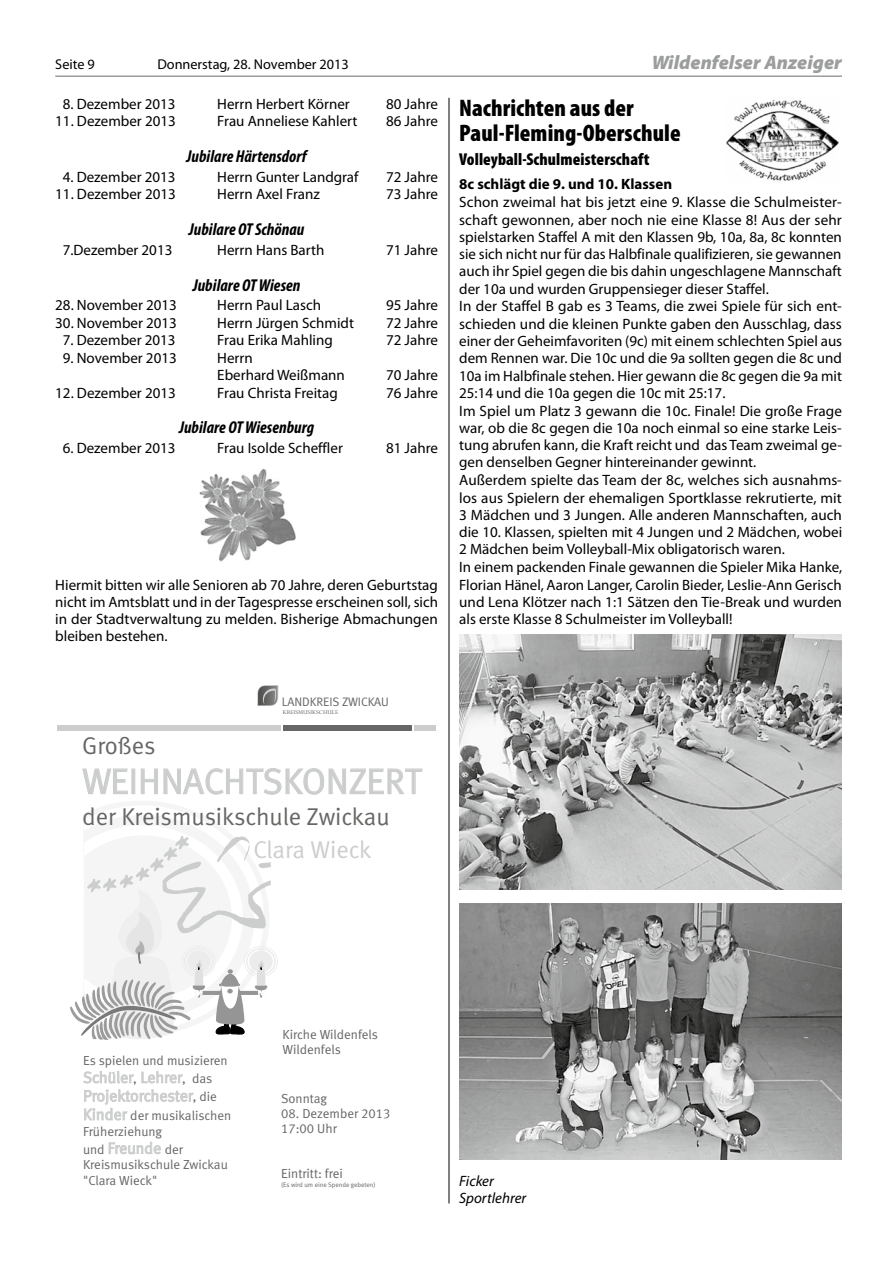
<style>
.page{position:relative;width:893px;height:1263px;background:#fff}
.page>*{position:absolute;margin:0;border:0;box-sizing:border-box;transform-origin:0 0}
.t1{font:36px "Meta Normal LF";color:#cccdcd}
.t2{font:24.3px "Meta Normal LF";letter-spacing:-.005em;color:#666665}
.t3{font:24.3px "Meta Normal LF";letter-spacing:-.01em;color:#cccdcd}
.t4{font:900 condensed 24px/25.5px "Myriad Pro";letter-spacing:.005em;color:#000}
.t5{font:italic 900 19.5px "Myriad Pro";color:#9c9d9d}
.t6{font:italic 700 condensed 17.25px "Myriad Pro";color:#000}
.t7{font:900 condensed 17.25px "Myriad Pro";letter-spacing:.005em;color:#000}
.t8{font:15px/17.4px "Myriad Pro";color:#000}
.t9{font:700 15px "Myriad Pro";color:#000}
.t10{font:italic 15px/18px "Myriad Pro";color:#000}
.t11{font:14.25px "Myriad Pro";color:#000}
.t12{font:13.05px/15.6px "Meta Normal LF";color:#666665}
.t13{font:12.3px "Meta Normal LF";letter-spacing:-.005em;color:#666665}
.t14{font:6.6px "Meta Normal LF";color:#666665}
.t15{font:6.6px "Perpetua";color:#666665}
</style>
<div class="page">
<hr style="left:55px;top:75px;width:787px;height:2px;background:#9c9d9d">
<img style="left:459px;top:634px;width:383px;height:255px">
<img style="left:459px;top:904px;width:383px;height:255px">
<img style="left:726px;top:100px;width:113px;height:81px">
<div style="left:57px;top:725px;width:223px;height:6px;background:#cccdcd"></div>
<svg style="left:257px;top:685px;width:21px;height:21px"></svg>
<div style="left:283px;top:725px;width:128px;height:6px;background:#666665"></div>
<div style="left:414px;top:725px;width:22px;height:6px;background:#cccdcd"></div>
<svg style="left:70px;top:836px;width:208px;height:204px"></svg>
<svg style="left:84px;top:1071px;width:50px;height:12px"></svg>
<svg style="left:142px;top:1071px;width:40px;height:12px"></svg>
<svg style="left:109px;top:1142px;width:51px;height:12px"></svg>
<svg style="left:84px;top:1090px;width:109px;height:30px"></svg>
<svg style="left:83px;top:769px;width:45px;height:25px"></svg>
<div style="left:132px;top:769px;width:3px;height:25px;border:1px solid #cccdcd"></div>
<svg style="left:141px;top:769px;width:17px;height:25px"></svg>
<svg style="left:164px;top:768px;width:258px;height:26px"></svg>
<img style="left:199px;top:469px;width:96px;height:92px">
<hr style="left:449px;top:98px;width:1px;height:1105px;background:#000">
<p class="t11" style="left:55px;top:56px;width:41px">Seite 9</p>
<p class="t11" style="left:157px;top:56px;width:193px">Donnerstag, 28. November 2013</p>
<h3 class="t5" style="left:652px;top:51px;width:192px">Wildenfelser Anzeiger</h3>
<h3 class="t4" style="left:459px;top:95px;width:223px">Nachrichten aus der<br>Paul-Fleming-Oberschule</h3>
<p class="t7" style="left:459px;top:150px;width:192px">Volleyball-Schulmeisterschaft</p>
<p class="t9" style="left:459px;top:176px;width:214px">8c schlägt die 9. und 10. Klassen</p>
<p class="t8" style="left:459px;top:194px;width:384px">Schon zweimal hat bis jetzt eine 9. Klasse die Schulmeister&shy;schaft gewonnen, aber noch nie eine Klasse 8! Aus der sehr spielstarken Staffel A mit den Klassen 9b, 10a, 8a, 8c konnten sie sich nicht nur für das Halbfinale qualifizieren, sie gewannen auch ihr Spiel gegen die bis dahin ungeschlagene Mannschaft der 10a und wurden Gruppensieger dieser Staffel.<br>In der Staffel B gab es 3 Teams, die zwei Spiele für sich ent&shy;schieden und die kleinen Punkte gaben den Ausschlag, dass einer der Geheimfavoriten (9c) mit einem schlechten Spiel aus dem Rennen war. Die 10c und die 9a sollten gegen die 8c und 10a im Halbfinale stehen. Hier gewann die 8c gegen die 9a mit 25:14 und die 10a gegen die 10c mit 25:17.<br>Im Spiel um Platz 3 gewann die 10c. Finale! Die große Frage war, ob die 8c gegen die 10a noch einmal so eine starke Leis&shy;tung abrufen kann, die Kraft reicht und das Team zweimal ge&shy;gen denselben Gegner hintereinander gewinnt.<br>Außerdem spielte das Team der 8c, welches sich ausnahms&shy;los aus Spielern der ehemaligen Sportklasse rekrutierte, mit 3 Mädchen und 3 Jungen. Alle anderen Mannschaften, auch die 10. Klassen, spielten mit 4 Jungen und 2 Mädchen, wobei 2 Mädchen beim Volleyball-Mix obligatorisch waren.<br>In einem packenden Finale gewannen die Spieler Mika Hanke, Florian Hänel, Aaron Langer, Carolin Bieder, Leslie-Ann Gerisch und Lena Klötzer nach 1:1 Sätzen den Tie-Break und wurden als erste Klasse 8 Schulmeister im Volleyball!</p>
<p class="t8" style="left:63px;top:96px;width:114px">8. Dezember 2013</p>
<p class="t8" style="left:217px;top:96px;width:134px">Herrn Herbert Körner</p>
<p class="t8" style="left:386px;top:96px;width:53px">80 Jahre</p>
<p class="t8" style="left:55px;top:113px;width:122px">11. Dezember 2013</p>
<p class="t8" style="left:217px;top:113px;width:142px">Frau Anneliese Kahlert</p>
<p class="t8" style="left:386px;top:113px;width:53px">86 Jahre</p>
<p class="t6" style="left:186px;top:147px;width:122px">Jubilare Härtensdorf</p>
<p class="t8" style="left:63px;top:169px;width:114px">4. Dezember 2013</p>
<p class="t8" style="left:217px;top:169px;width:143px">Herrn Gunter Landgraf</p>
<p class="t8" style="left:386px;top:169px;width:53px">72 Jahre</p>
<p class="t8" style="left:55px;top:186px;width:122px">11. Dezember 2013</p>
<p class="t8" style="left:217px;top:186px;width:104px">Herrn Axel Franz</p>
<p class="t8" style="left:386px;top:186px;width:53px">73 Jahre</p>
<p class="t6" style="left:189px;top:220px;width:117px">Jubilare OT Schönau</p>
<p class="t8" style="left:63px;top:241px;width:111px">7.Dezember 2013</p>
<p class="t8" style="left:217px;top:241px;width:109px">Herrn Hans Barth</p>
<p class="t8" style="left:386px;top:241px;width:53px">71 Jahre</p>
<p class="t6" style="left:193px;top:276px;width:109px">Jubilare OT Wiesen</p>
<p class="t8" style="left:55px;top:297px;width:123px">28. November 2013</p>
<p class="t8" style="left:217px;top:297px;width:105px">Herrn Paul Lasch</p>
<p class="t8" style="left:386px;top:297px;width:53px">95 Jahre</p>
<p class="t8" style="left:55px;top:314px;width:123px">30. November 2013</p>
<p class="t8" style="left:217px;top:314px;width:138px">Herrn Jürgen Schmidt</p>
<p class="t8" style="left:386px;top:314px;width:53px">72 Jahre</p>
<p class="t8" style="left:63px;top:332px;width:114px">7. Dezember 2013</p>
<p class="t8" style="left:217px;top:332px;width:117px">Frau Erika Mahling</p>
<p class="t8" style="left:386px;top:332px;width:53px">72 Jahre</p>
<p class="t8" style="left:63px;top:349px;width:115px">9. November 2013</p>
<p class="t8" style="left:217px;top:349px;width:129px">Herrn<br>Eberhard Weißmann</p>
<p class="t8" style="left:386px;top:367px;width:53px">70 Jahre</p>
<p class="t8" style="left:55px;top:384px;width:122px">12. Dezember 2013</p>
<p class="t8" style="left:217px;top:384px;width:122px">Frau Christa Freitag</p>
<p class="t8" style="left:386px;top:384px;width:53px">76 Jahre</p>
<p class="t6" style="left:179px;top:419px;width:137px">Jubilare OT Wiesenburg</p>
<p class="t8" style="left:63px;top:440px;width:114px">6. Dezember 2013</p>
<p class="t8" style="left:217px;top:440px;width:127px">Frau Isolde Scheffler</p>
<p class="t8" style="left:386px;top:440px;width:53px">81 Jahre</p>
<p class="t8" style="left:55px;top:576px;width:384px;text-align:justify">Hiermit bitten wir alle Senioren ab 70 Jahre, deren Geburtstag nicht im Amtsblatt und in der Tagespresse erscheinen soll, sich in der Stadtverwaltung zu melden. Bisherige Abmachungen bleiben bestehen.</p>
<h2 class="t2" style="left:82px;top:730px;width:75px">Großes</h2>
<p class="t13" style="left:282px;top:694px;width:109px">LANDKREIS ZWICKAU</p>
<p class="t15" style="left:283px;top:708px;width:57px">KREISMUSIKSCHULE</p>
<h1 class="t1" style="left:82px;top:758px;width:341px">WEIHNACHTSKONZERT</h1>
<h2 class="t2" style="left:82px;top:800px;width:309px">der Kreismusikschule Zwickau</h2>
<h2 class="t3" style="left:253px;top:834px;width:120px">Clara Wieck</h2>
<p class="t12" style="left:133px;top:1053px;width:96px;line-height:17.7px;text-indent:-50px">Es spielen und musizieren ,</p>
<p class="t12" style="left:182px;top:1072px;width:5px">,</p>
<p class="t12" style="left:192px;top:1072px;width:22px">das</p>
<p class="t12" style="left:193px;top:1090px;width:26px">, die</p>
<p class="t12" style="left:130px;top:1109px;width:102px">der musikalischen</p>
<p class="t12" style="left:83px;top:1125px;width:80px">Früherziehung</p>
<p class="t12" style="left:83px;top:1142px;width:23px">und</p>
<p class="t12" style="left:83px;top:1142px;width:146px;text-indent:82px">der<br>Kreismusikschule Zwickau "Clara Wieck"</p>
<p class="t12" style="left:283px;top:1028px;width:97px">Kirche Wildenfels</p>
<p class="t12" style="left:283px;top:1043px;width:60px">Wildenfels</p>
<p class="t12" style="left:281px;top:1092px;width:48px">Sonntag</p>
<p class="t12" style="left:281px;top:1107px;width:111px">08. Dezember 2013<br>17:00 Uhr</p>
<p class="t12" style="left:281px;top:1167px;width:63px">Eintritt: frei</p>
<p class="t14" style="left:281px;top:1180px;width:96px">(Es wird um eine Spende gebeten)</p>
<p class="t10" style="left:459px;top:1172px;width:69px">Ficker<br>Sportlehrer</p>
</div>
